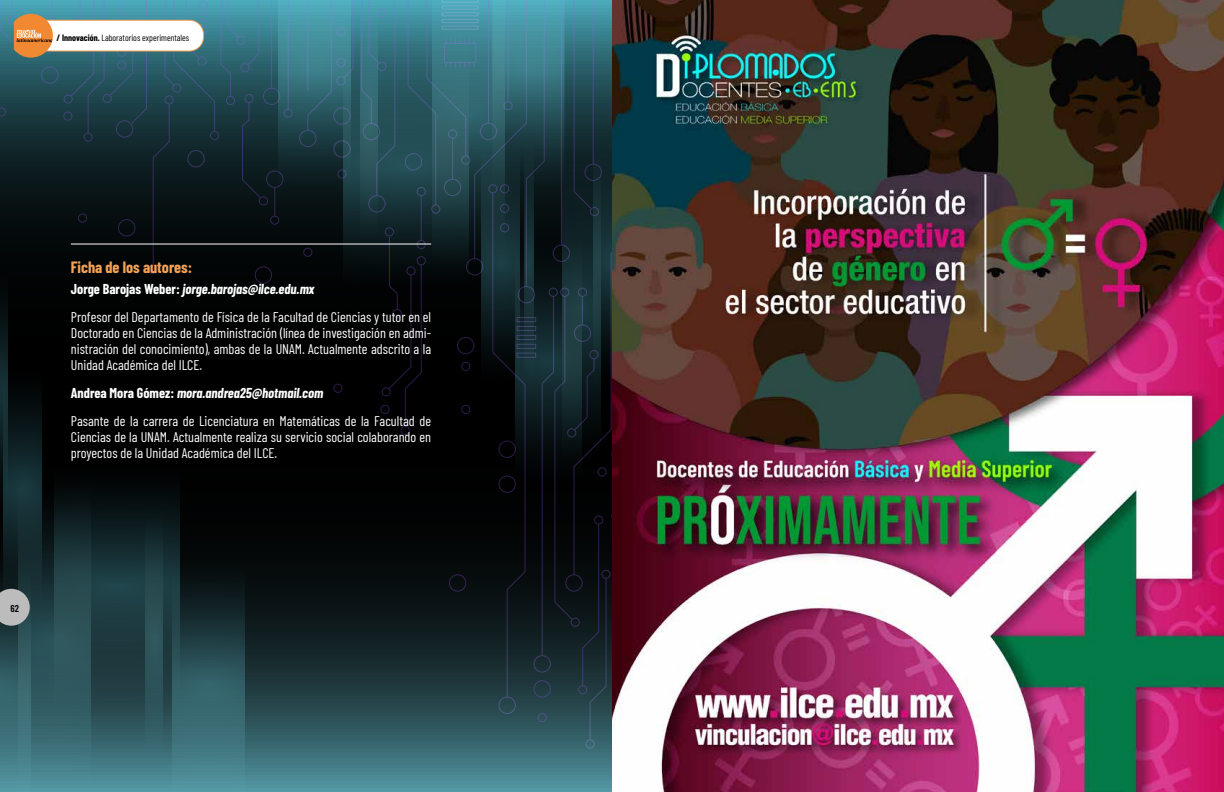
<style>
.page{position:relative;width:1224px;height:792px;background:#fff}
.page>*{position:absolute;margin:0;border:0;box-sizing:border-box;transform-origin:0 0}
.t1{font:700 16px "Barlow Condensed";color:#f6a257}
.t2{font:14px/16px "Barlow Condensed";color:#fff}
.t3{font:600 10px "Barlow Condensed";color:#000}
.t4{font:9px "Barlow Condensed";color:#000}
.s1{font-weight:700}
.s2{font-weight:700;font-style:italic}
</style>
<div class="page">
<svg style="left:7px;top:0;width:605px;height:792px;background:#112124"></svg>
<div style="left:263px;top:88px;width:17px;height:17px;border:1px solid #a35bfb;border-radius:50%"></div>
<div style="left:255px;top:266px;width:17px;height:18px;border:1px solid #a35bfb;border-radius:50%"></div>
<div style="left:303px;top:248px;width:9px;height:9px;border:1px solid #a35bfb;border-radius:50%"></div>
<div style="left:333px;top:384px;width:9px;height:9px;border:1px solid #a35bfb;border-radius:50%"></div>
<div style="left:259px;top:196px;width:9px;height:10px;border:1px solid #a35bfb;border-radius:50%"></div>
<div style="left:266px;top:171px;width:17px;height:17px;border:1px solid #a35bfb;border-radius:50%"></div>
<div style="left:270px;top:216px;width:9px;height:9px;border:1px solid #a35bfb;border-radius:50%"></div>
<svg style="left:274px;top:187px;width:1px;height:29px"></svg>
<hr style="left:271px;top:0;width:1px;height:88px;background:#a35bfb">
<div style="left:149px;top:265px;width:9px;height:9px;border:1px solid #a35bfb;border-radius:50%"></div>
<div style="left:585px;top:739px;width:10px;height:10px;border:1px solid #a35bfb;border-radius:50%"></div>
<svg style="left:361px;top:0;width:251px;height:741px;background:#101e22"></svg>
<svg style="left:600px;top:88px;width:12px;height:349px;background:#112329"></svg>
<svg style="left:482px;top:242px;width:34px;height:195px;background:#060d0f"></svg>
<svg style="left:564px;top:88px;width:36px;height:439px;background:#12242a"></svg>
<svg style="left:516px;top:186px;width:65px;height:349px;background:#0f1e23"></svg>
<svg style="left:505px;top:0;width:59px;height:242px;background:#29545e"></svg>
<svg style="left:279px;top:0;width:64px;height:242px;background:#265059"></svg>
<svg style="left:469px;top:0;width:36px;height:333px;background:#264e56"></svg>
<svg style="left:343px;top:0;width:126px;height:341px;background:#20424a"></svg>
<svg style="left:360px;top:0;width:17px;height:292px;background:#2a535d"></svg>
<svg style="left:7px;top:315px;width:34px;height:194px;background:#050d0e"></svg>
<svg style="left:0;top:266px;width:7px;height:243px;background:#0e1f22"></svg>
<svg style="left:0;top:509px;width:18px;height:283px;background:#294e55"></svg>
<div style="left:172px;top:509px;width:73px;height:283px;background:linear-gradient(to bottom,#000,#5195a1)"></div>
<svg style="left:18px;top:419px;width:73px;height:373px;background:#26494f"></svg>
<svg style="left:55px;top:411px;width:125px;height:349px;background:#193135"></svg>
<svg style="left:146px;top:460px;width:17px;height:332px;background:#25464c"></svg>
<svg style="left:0;top:589px;width:30px;height:37px"></svg>
<svg style="left:0;top:0;width:262px;height:266px;background:#2d454a"></svg>
<hr style="left:71px;top:244px;width:360px;height:1px;background:#fff">
<img style="left:612px;top:0;width:612px;height:792px">
<p class="t4" style="left:57px;top:31px;width:134px"><span class="s1">/ Innovación.</span> Laboratorios experimentales</p>
<p class="t1" style="left:71px;top:255px;width:123px">Ficha de los autores:</p>
<p class="t2" style="left:71px;top:274px;width:362px;line-height:28px"><span class="s1">Jorge Barojas Weber:</span> <span class="s2">jorge.barojas@ilce.edu.mx<br></span>Profesor del Departamento de Física de la Facultad de Ciencias y tutor en el</p>
<p class="t2" style="left:71px;top:324px;width:362px;text-align:justify">Doctorado en Ciencias de la Administración (línea de investigación en admi&shy;nistración del conocimiento), ambas de la UNAM. Actualmente adscrito a la Unidad Académica del ILCE.</p>
<p class="t2" style="left:71px;top:378px;width:362px;line-height:28px"><span class="s1">Andrea Mora Gómez:</span> <span class="s2">mora.andrea25@hotmail.com<br></span>Pasante de la carrera de Licenciatura en Matemáticas de la Facultad de</p>
<p class="t2" style="left:71px;top:428px;width:362px">Ciencias de la UNAM. Actualmente realiza su servicio social colaborando en proyectos de la Unidad Académica del ILCE.</p>
<p class="t3" style="left:11px;top:602px;width:10px">62</p>
</div>
